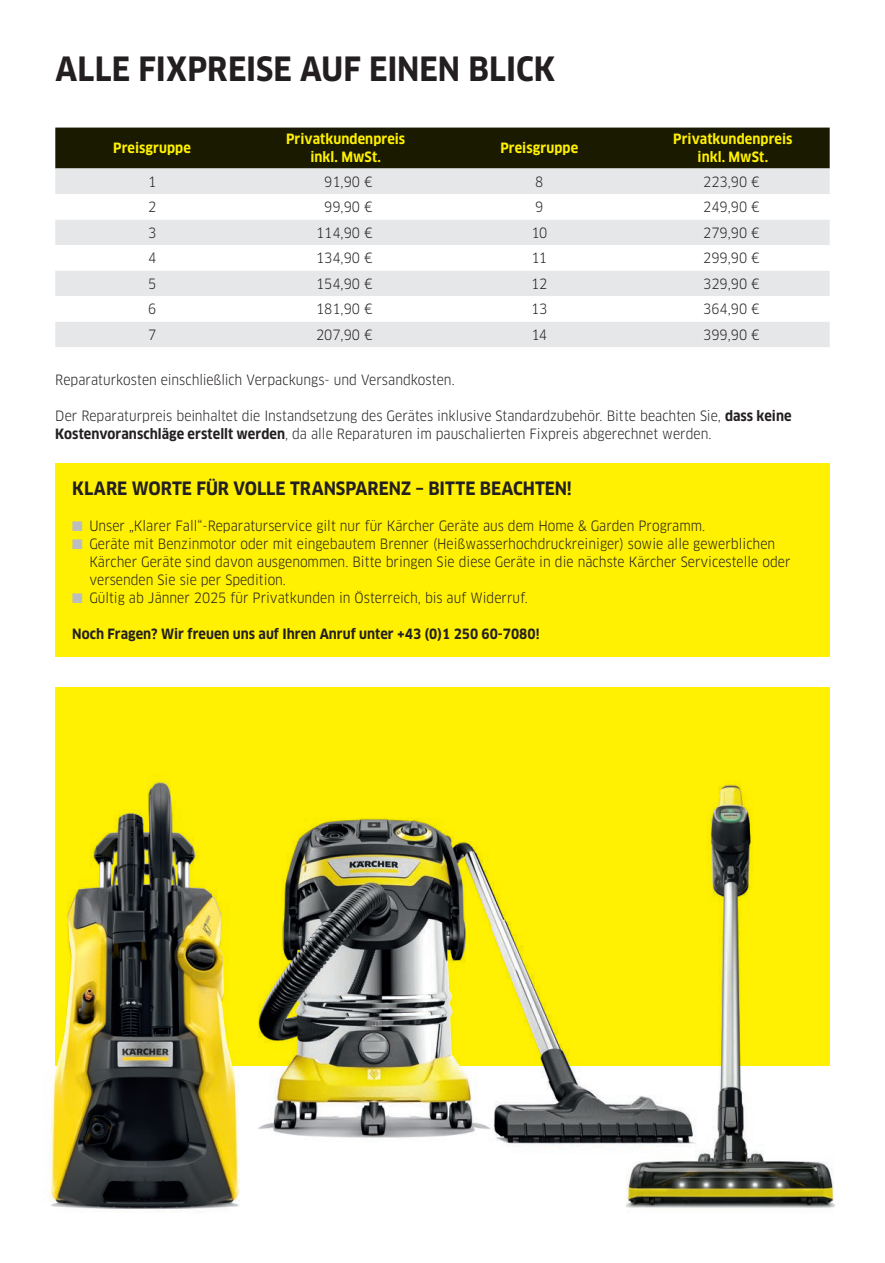
<style>
.page{position:relative;width:885px;height:1263px;background:#fff}
.page>*{position:absolute;margin:0;border:0;box-sizing:border-box;transform-origin:0 0}
.t1{font:700 32.7px "Clan Pro Narr";color:#231f20}
.t2{font:700 18px "Clan Pro Narr";color:#231f20}
.t3{font:13.8px/18px "Clan Pro Narr";color:#231f20}
.t4{font:700 13.8px/18px "Clan Pro Narr";letter-spacing:.005em;color:#fff101;text-align:center}
.t5{font:700 13.8px "Clan Pro Narr";color:#231f20}
.s1{font-weight:700}
.s2{color:#bcbdc0}
</style>
<div class="page">
<div style="left:55px;top:463px;width:774px;height:194px;background:#fff101"></div>
<div style="left:55px;top:687px;width:774px;height:378px;background:#fff101"></div>
<div style="left:55px;top:128px;width:774px;height:40px;background:#191a00"></div>
<div style="left:55px;top:168px;width:774px;height:179px;background:#e6e7e9"></div>
<svg style="left:55px;top:194px;width:774px;height:128px"></svg>
<img style="left:52px;top:782px;width:182px;height:425px">
<img style="left:235px;top:818px;width:264px;height:389px">
<img style="left:259px;top:819px;width:171px;height:315px">
<img style="left:499px;top:764px;width:337px;height:444px">
<img style="left:628px;top:785px;width:102px;height:419px">
<h1 class="t1" style="left:55px;top:50px;width:501px">ALLE FIXPREISE AUF EINEN BLICK</h1>
<p class="t4" style="left:113px;top:140px;width:79px">Preisgruppe</p>
<p class="t4" style="left:286px;top:131px;width:121px">Privatkundenpreis inkl. MwSt.</p>
<p class="t4" style="left:500px;top:140px;width:79px">Preisgruppe</p>
<p class="t4" style="left:673px;top:131px;width:121px">Privatkundenpreis inkl. MwSt.</p>
<p class="t3" style="left:148px;top:173px;width:10px">1</p>
<p class="t3" style="left:324px;top:173px;width:50px">91,90 €</p>
<p class="t3" style="left:535px;top:173px;width:10px">8</p>
<p class="t3" style="left:703px;top:173px;width:58px">223,90 €</p>
<p class="t3" style="left:148px;top:198px;width:10px">2</p>
<p class="t3" style="left:324px;top:198px;width:50px">99,90 €</p>
<p class="t3" style="left:535px;top:198px;width:10px">9</p>
<p class="t3" style="left:703px;top:198px;width:58px">249,90 €</p>
<p class="t3" style="left:148px;top:224px;width:10px">3</p>
<p class="t3" style="left:316px;top:224px;width:58px">114,90 €</p>
<p class="t3" style="left:531px;top:224px;width:17px">10</p>
<p class="t3" style="left:703px;top:224px;width:58px">279,90 €</p>
<p class="t3" style="left:148px;top:249px;width:10px">4</p>
<p class="t3" style="left:316px;top:249px;width:58px">134,90 €</p>
<p class="t3" style="left:531px;top:249px;width:17px">11</p>
<p class="t3" style="left:703px;top:249px;width:58px">299,90 €</p>
<p class="t3" style="left:148px;top:275px;width:10px">5</p>
<p class="t3" style="left:316px;top:275px;width:58px">154,90 €</p>
<p class="t3" style="left:531px;top:275px;width:18px">12</p>
<p class="t3" style="left:703px;top:275px;width:58px">329,90 €</p>
<p class="t3" style="left:148px;top:300px;width:10px">6</p>
<p class="t3" style="left:316px;top:300px;width:58px">181,90 €</p>
<p class="t3" style="left:531px;top:300px;width:18px">13</p>
<p class="t3" style="left:703px;top:300px;width:58px">364,90 €</p>
<p class="t3" style="left:148px;top:326px;width:10px">7</p>
<p class="t3" style="left:316px;top:326px;width:58px">207,90 €</p>
<p class="t3" style="left:531px;top:326px;width:17px">14</p>
<p class="t3" style="left:703px;top:326px;width:58px">399,90 €</p>
<p class="t3" style="left:55px;top:371px;width:401px">Reparaturkosten einschließlich Verpackungs- und Versandkosten.</p>
<p class="t3" style="left:55px;top:407px;width:737px">Der Reparaturpreis beinhaltet die Instandsetzung des Gerätes inklusive Standardzubehör. Bitte beachten Sie, <span class="s1">dass keine<br>Kostenvoranschläge erstellt werden</span>, da alle Reparaturen im pauschalierten Fixpreis abgerechnet werden.</p>
<h2 class="t2" style="left:72px;top:478px;width:501px">KLARE WORTE FÜR VOLLE TRANSPARENZ – BITTE BEACHTEN!</h2>
<p class="t3" style="left:72px;top:517px;width:634px"><span class="s2">■</span> Unser „Klarer Fall“-Reparaturservice gilt nur für Kärcher Geräte aus dem Home &amp; Garden Programm.</p>
<p class="t3" style="left:89px;top:535px;width:702px;text-indent:-17px"><span class="s2">■</span> Geräte mit Benzinmotor oder mit eingebautem Brenner (Heißwasserhochdruckreiniger) sowie alle gewerblichen<br>Kärcher Geräte sind davon ausgenommen. Bitte bringen Sie diese Geräte in die nächste Kärcher Servicestelle oder versenden Sie sie per Spedition.</p>
<p class="t3" style="left:72px;top:589px;width:457px"><span class="s2">■</span> Gültig ab Jänner 2025 für Privatkunden in Österreich, bis auf Widerruf.</p>
<p class="t5" style="left:72px;top:626px;width:468px">Noch Fragen? Wir freuen uns auf Ihren Anruf unter +43 (0)1 250 60-7080!</p>
</div>
